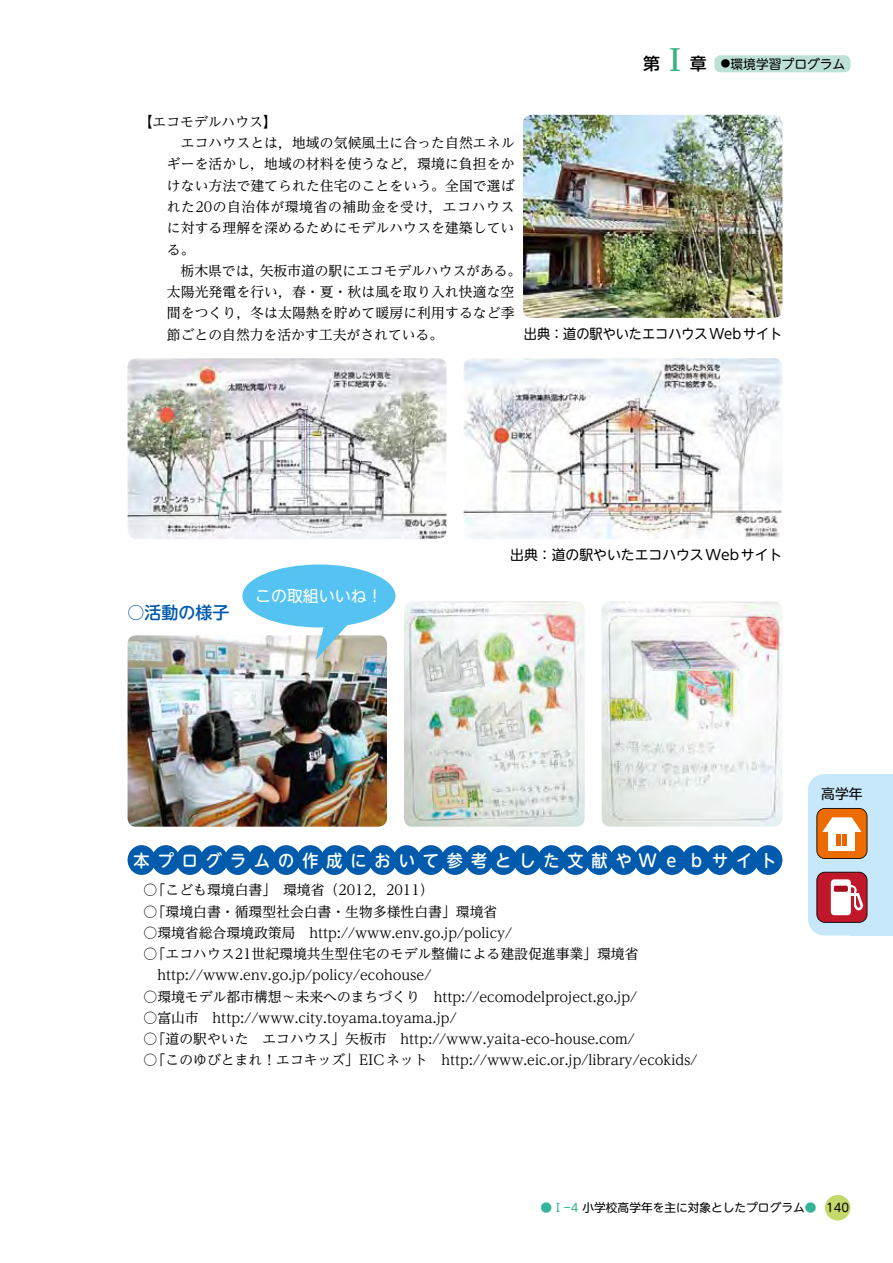
<style>
.page{position:relative;width:893px;height:1263px;background:#fff}
.page>*{position:absolute;margin:0;border:0;box-sizing:border-box;transform-origin:0 0}
.t1{font:500 16.95px "UD Shin M Go Pro";letter-spacing:.5em;color:#fff;scale:.94 1}
.t2{font:500 16.95px "UD Shin M Go Pro";color:#005bac}
.t3{font:15.9px "UD Shin M Go Pro";color:#fff}
.t4{font:13.8px/21.3px "UD Reimin Pro";color:#000}
.t5{font:13.8px "UD Shin M Go Pro";color:#000}
.t6{font:13.8px "UD Shin M Go Pro";color:#000;scale:.95 1}
.t7{font:12.75px "UD Shin M Go Pro";color:#000}
.t8{font:11.7px "UD Shin M Go Pro";color:#000}
.s1{font-weight:500;font-size:16.95px}
.s2{font-family:"UD Reimin Pro";font-weight:700;font-size:29.7px;color:#3ab484}
.s3{font-size:9.6px}
.s4{color:#35b597}
</style>
<div class="page">
<div style="left:825px;top:1195px;width:25px;height:25px;background:#c2da69;border-radius:50%"></div>
<div style="left:714px;top:55px;width:136px;height:17px;background:#bde1d6;border-radius:6px"></div>
<svg style="left:808px;top:774px;width:85px;height:161px;background:#ccbebf"></svg>
<img style="left:523px;top:115px;width:259px;height:203px">
<img style="left:128px;top:358px;width:318px;height:181px">
<img style="left:128px;top:635px;width:259px;height:192px">
<img style="left:404px;top:601px;width:181px;height:226px">
<img style="left:602px;top:601px;width:180px;height:226px">
<img style="left:463px;top:358px;width:319px;height:181px">
<svg style="left:315px;top:619px;width:55px;height:41px"></svg>
<div style="left:242px;top:564px;width:153px;height:63px;background:#54c3f1;border-radius:50%"></div>
<div style="left:128px;top:845px;width:28px;height:30px;background:#005bac;border-radius:50%"></div>
<div style="left:393px;top:845px;width:28px;height:30px;background:#005bac;border-radius:50%"></div>
<div style="left:152px;top:845px;width:28px;height:30px;background:#005bac;border-radius:50%"></div>
<div style="left:417px;top:845px;width:28px;height:30px;background:#005bac;border-radius:50%"></div>
<div style="left:176px;top:845px;width:28px;height:30px;background:#005bac;border-radius:50%"></div>
<div style="left:441px;top:845px;width:28px;height:30px;background:#005bac;border-radius:50%"></div>
<div style="left:200px;top:845px;width:28px;height:30px;background:#005bac;border-radius:50%"></div>
<div style="left:465px;top:845px;width:28px;height:30px;background:#005bac;border-radius:50%"></div>
<div style="left:224px;top:845px;width:28px;height:30px;background:#005bac;border-radius:50%"></div>
<div style="left:489px;top:845px;width:28px;height:30px;background:#005bac;border-radius:50%"></div>
<div style="left:248px;top:845px;width:28px;height:30px;background:#005bac;border-radius:50%"></div>
<div style="left:513px;top:845px;width:28px;height:30px;background:#005bac;border-radius:50%"></div>
<div style="left:272px;top:845px;width:28px;height:30px;background:#005bac;border-radius:50%"></div>
<div style="left:537px;top:845px;width:28px;height:30px;background:#005bac;border-radius:50%"></div>
<div style="left:296px;top:845px;width:28px;height:30px;background:#005bac;border-radius:50%"></div>
<div style="left:561px;top:845px;width:29px;height:30px;background:#005bac;border-radius:50%"></div>
<div style="left:320px;top:845px;width:29px;height:30px;background:#005bac;border-radius:50%"></div>
<div style="left:586px;top:845px;width:28px;height:30px;background:#005bac;border-radius:50%"></div>
<div style="left:610px;top:845px;width:28px;height:30px;background:#005bac;border-radius:50%"></div>
<div style="left:634px;top:845px;width:28px;height:30px;background:#005bac;border-radius:50%"></div>
<div style="left:658px;top:845px;width:28px;height:30px;background:#005bac;border-radius:50%"></div>
<div style="left:682px;top:845px;width:28px;height:30px;background:#005bac;border-radius:50%"></div>
<div style="left:706px;top:845px;width:28px;height:30px;background:#005bac;border-radius:50%"></div>
<div style="left:730px;top:845px;width:28px;height:30px;background:#005bac;border-radius:50%"></div>
<div style="left:754px;top:845px;width:28px;height:30px;background:#005bac;border-radius:50%"></div>
<div style="left:344px;top:845px;width:29px;height:30px;background:#005bac;border-radius:50%"></div>
<div style="left:369px;top:845px;width:28px;height:30px;background:#005bac;border-radius:50%"></div>
<p class="t7" style="left:643px;top:53px;width:204px"><span class="s1">第</span><span class="s2">Ⅰ</span><span class="s1">章</span> <span class="s3">●</span>環境学習プログラム</p>
<p class="t4" style="left:167px;top:111px;width:356px;text-indent:-28px">【エコモデルハウス】<br>　エコハウスとは，地域の気候風土に合った自然エネルギーを活かし，地域の材料を使うなど，環境に負担をかけない方法で建てられた住宅のことをいう。全国で選ばれた20の自治体が環境省の補助金を受け，エコハウスに対する理解を深めるためにモデルハウスを建築している。<br>　栃木県では，矢板市道の駅にエコモデルハウスがある。太陽光発電を行い，春・夏・秋は風を取り入れ快適な空間をつくり，冬は太陽熱を貯めて暖房に利用するなど季節ごとの自然力を活かす工夫がされている。</p>
<p class="t6" style="left:524px;top:322px;width:274px">出典：道の駅やいたエコハウスWebサイト</p>
<p class="t2" style="left:128px;top:599px;width:104px">○活動の様子</p>
<p class="t3" style="left:255px;top:583px;width:129px">この取組いいね！</p>
<p class="t5" style="left:510px;top:543px;width:274px">出典：道の駅やいたエコハウスWebサイト</p>
<p class="t1" style="left:134px;top:846px;width:685px">本プログラムの作成において参考とした文献やWe b サイト</p>
<p class="t4" style="left:144px;top:879px;width:292px">○「こども環境白書」　環境省（2012，2011）</p>
<p class="t4" style="left:144px;top:900px;width:355px">○「環境白書・循環型社会白書・生物多様性白書」環境省</p>
<p class="t4" style="left:144px;top:921px;width:370px">○環境省総合環境政策局　http://www.env.go.jp/policy/</p>
<p class="t4" style="left:144px;top:943px;width:497px">○「エコハウス21世紀環境共生型住宅のモデル整備による建設促進事業」環境省　http://www.env.go.jp/policy/ecohouse/</p>
<p class="t4" style="left:144px;top:985px;width:495px">○環境モデル都市構想～未来へのまちづくり　http://ecomodelproject.go.jp/</p>
<p class="t4" style="left:144px;top:1006px;width:315px">○富山市　http://www.city.toyama.toyama.jp/</p>
<p class="t4" style="left:144px;top:1028px;width:493px">○「道の駅やいた　エコハウス」矢板市　http://www.yaita-eco-house.com/</p>
<p class="t4" style="left:144px;top:1049px;width:555px">○「このゆびとまれ！エコキッズ」EICネット　http://www.eic.or.jp/library/ecokids/</p>
<p class="t5" style="left:821px;top:782px;width:43px">高学年</p>
<p class="t8" style="left:541px;top:1198px;width:277px"><span class="s4">●Ⅰー4</span> 小学校高学年を主に対象としたプログラム<span class="s4">●</span></p>
<p class="t8" style="left:826px;top:1198px;width:25px">140</p>
</div>
